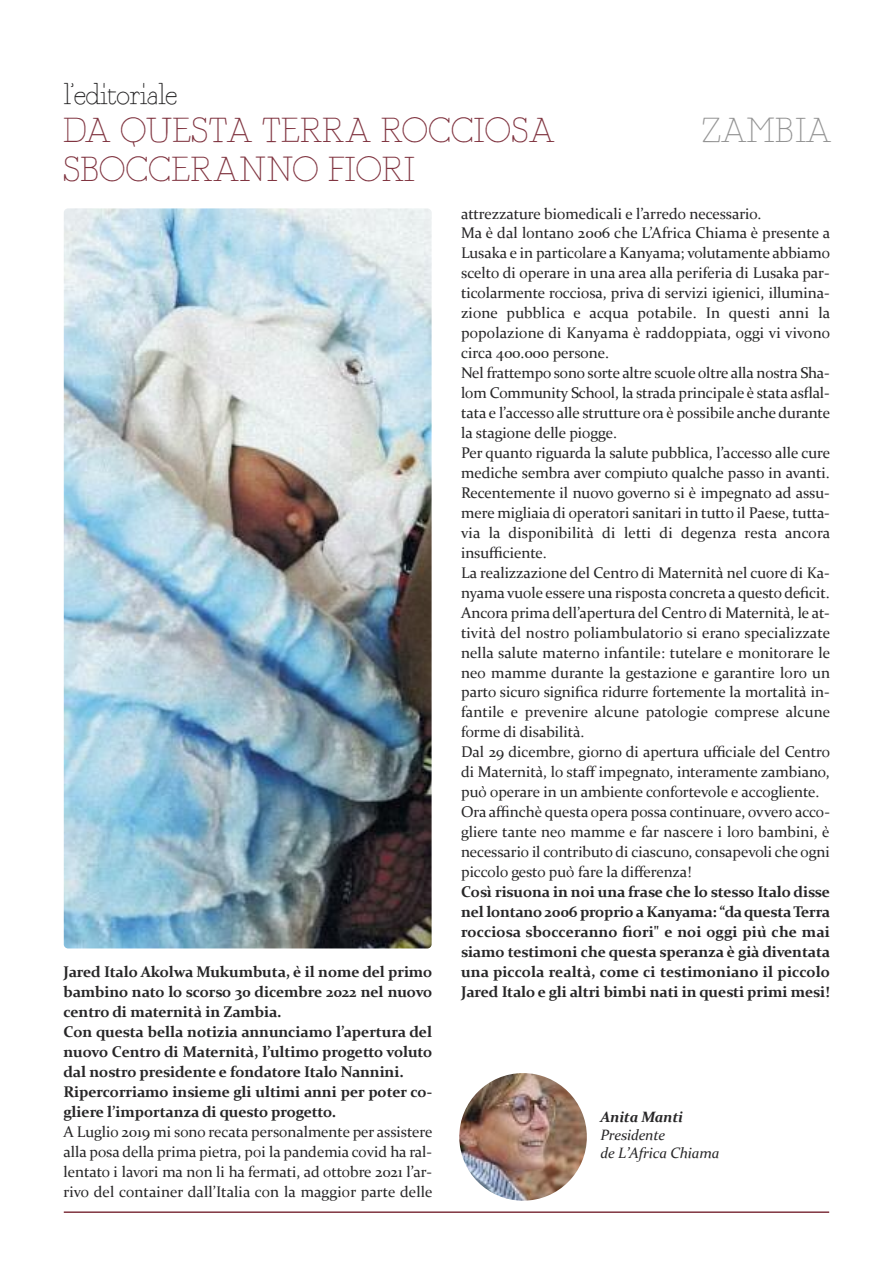
<style>
.page{position:relative;width:893px;height:1276px;background:#fff}
.page>*{position:absolute;margin:0;border:0;box-sizing:border-box;transform-origin:0 0}
.t1{font:34.5px/39px "Fragment Core Rom";letter-spacing:.015em;color:#803440}
.t2{font:34.5px "Fragment Core Rom";letter-spacing:-.015em;color:#939393}
.t3{font:30px "Fragment Core Rom";letter-spacing:-.015em;color:#272627}
.t4{font:15.45px/20px "Constantia";letter-spacing:-.005em;color:#272627;text-align:justify}
.t5{font:700 15.45px/20px "Constantia";letter-spacing:-.01em;color:#272627}
.t6{font:italic 15px/18px "Constantia";letter-spacing:-.01em;color:#272627}
.t7{font:italic 700 15px "Constantia";letter-spacing:-.015em;color:#272627}
</style>
<div class="page">
<hr style="left:64px;top:1211px;width:765px;height:2px;background:#803440">
<img style="left:459px;top:1073px;width:128px;height:127px;border-radius:50%">
<img style="left:64px;top:208px;width:368px;height:740px;border-radius:4px">
<h2 class="t3" style="left:64px;top:83px;width:115px">l’editoriale</h2>
<h1 class="t1" style="left:63px;top:115px;width:493px">DA QUESTA TERRA ROCCIOSA<br>SBOCCERANNO FIORI</h1>
<h1 class="t2" style="left:702px;top:118px;width:131px">ZAMBIA</h1>
<p class="t5" style="left:63px;top:963px;width:371px">Jared Italo Akolwa Mukumbuta, èil nome del primo bambino nato lo scorso 30 dicembre 2022 nel nuovo centro di maternitàin Zambia.<br>Con questa bella notizia annunciamo l’apertura del nuovo Centro di Maternita,̀ l’ultimo progetto voluto dal nostro presidente e fondatore Italo Nannini.<br>Ripercorriamo insieme gli ultimi anni per poter co&shy;gliere l’importanza di questo progetto.</p>
<p class="t4" style="left:63px;top:1123px;width:371px">A Luglio 2019 mi sono recata personalmente per assistere alla posa della prima pietra, poi la pandemia covid ha ral&shy;lentato i lavori ma non li ha fermati, ad ottobre 2021 l’ar&shy;rivo del container dall’Italia con la maggior parte delle</p>
<p class="t4" style="left:461px;top:205px;width:376px;text-align:left">attrezzature biomedicali e l’arredo necessario.<br>Ma èdal lontano 2006 che L’Africa Chiama èpresente a Lusaka e in particolare a Kanyama; volutamente abbiamo scelto di operare in una area alla periferia di Lusaka par&shy;ticolarmente rocciosa, priva di servizi igienici, illumina&shy;zione pubblica e acqua potabile. In questi anni la popolazione di Kanyama èraddoppiata, oggi vi vivono circa 400.000 persone.<br>Nel frattempo sono sorte altre scuole oltre alla nostra Sha&shy;lom Community School, la strada principale èstata asflal&shy;tata e l’accesso alle strutture ora èpossibile anche durante la stagione delle piogge.<br>Per quanto riguarda la salute pubblica, l’accesso alle cure mediche sembra aver compiuto qualche passo in avanti.<br>Recentemente il nuovo governo si èimpegnato ad assu&shy;mere migliaia di operatori sanitari in tutto il Paese, tutta&shy;via la disponibilità di letti di degenza resta ancora insufficiente.<br>La realizzazione del Centro di Maternitànel cuore di Ka&shy;nyama vuole essere una risposta concreta a questo deficit.<br>Ancora prima dell’apertura del Centro di Maternita,̀le at&shy;tivitàdel nostro poliambulatorio si erano specializzate nella salute materno infantile: tutelare e monitorare le neo mamme durante la gestazione e garantire loro un parto sicuro significa ridurre fortemente la mortalitàin&shy;fantile e prevenire alcune patologie comprese alcune forme di disabilita.̀<br>Dal 29 dicembre, giorno di apertura ufficiale del Centro di Maternita,̀lo staff impegnato, interamente zambiano, puòoperare in un ambiente confortevole e accogliente.<br>Ora affinchèquesta opera possa continuare, ovvero acco&shy;gliere tante neo mamme e far nascere i loro bambini, è necessario il contributo di ciascuno, consapevoli che ogni piccolo gesto puòfare la differenza!</p>
<p class="t5" style="left:461px;top:883px;width:371px;text-align:justify">Così risuona in noi una frase che lo stesso Italo disse nel lontano 2006 proprioa Kanyama: “daquestaTerra rocciosa sbocceranno fiori" e noi oggi piùche mai siamo testimoni che questa speranza è già diventata una piccola realtà, come ci testimoniano il piccolo Jared Italo e gli altri bimbi nati in questi primi mesi!</p>
<p class="t7" style="left:600px;top:1110px;width:84px">Anita Manti</p>
<p class="t6" style="left:600px;top:1127px;width:121px">Presidente<br>de L’Africa Chiama</p>
</div>
